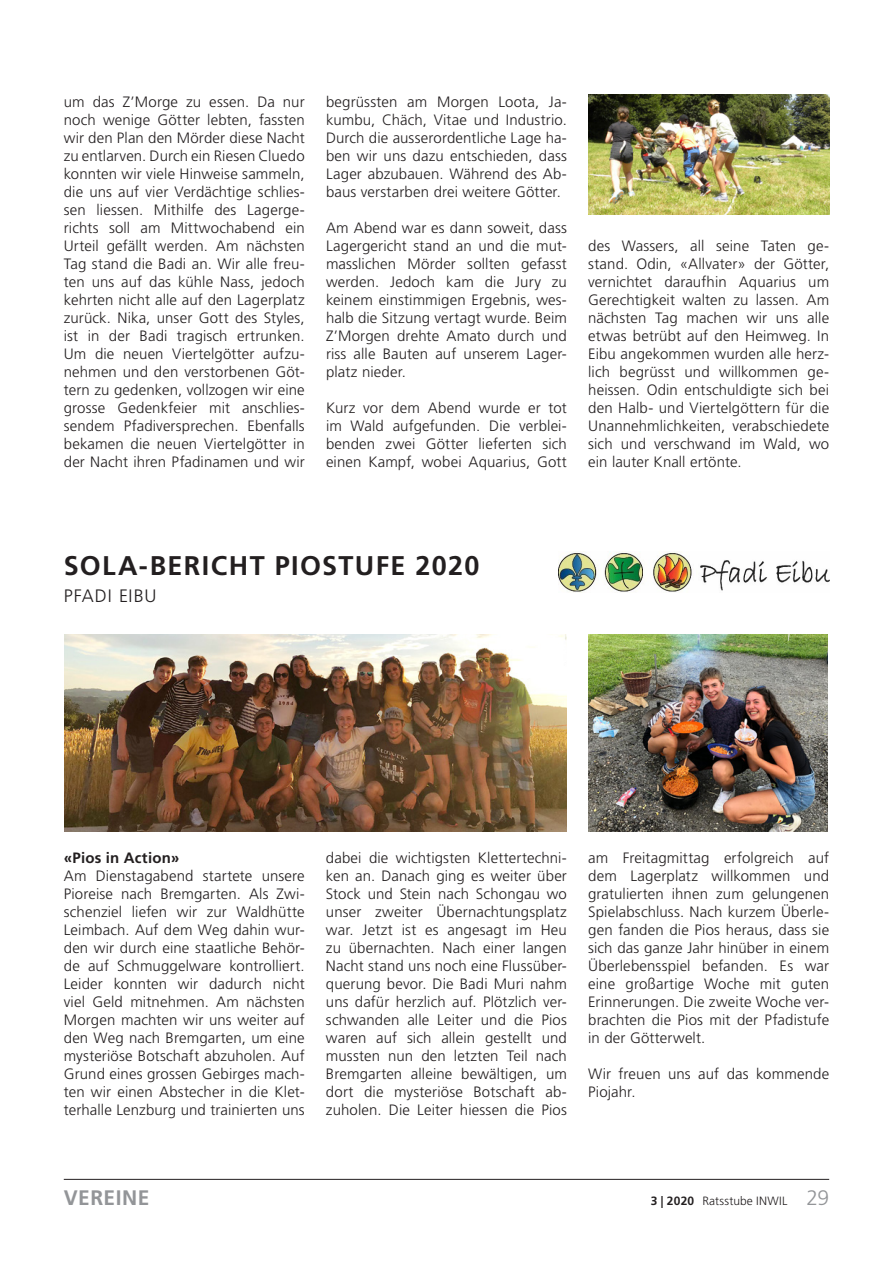
<style>
.page{position:relative;width:893px;height:1263px;background:#fff}
.page>*{position:absolute;margin:0;border:0;box-sizing:border-box;transform-origin:0 0}
.t1{font:700 27px "Frutiger LT Std";letter-spacing:.05em;color:#231f20}
.t2{font:700 21px "Frutiger LT Std";letter-spacing:.02em;color:#939598}
.t3{font:300 18px "Frutiger LT Std";letter-spacing:.05em;color:#231f20}
.t4{font:300 15px/18px "Frutiger LT Std";letter-spacing:.01em;color:#231f20;text-align:justify}
.t5{font:700 15px "Frutiger LT Std";letter-spacing:.015em;color:#231f20}
.t6{font:300 12px "Frutiger LT Std";letter-spacing:.02em;color:#231f20}
.s1{font-weight:700}
.s2{font-size:21px;color:#939598}
</style>
<div class="page">
<hr style="left:64px;top:1179px;width:765px;height:1px;background:#231f20">
<img style="left:588px;top:95px;width:241px;height:120px">
<img style="left:558px;top:552px;width:271px;height:40px">
<img style="left:64px;top:635px;width:503px;height:196px">
<img style="left:588px;top:635px;width:239px;height:196px">
<p class="t4" style="left:64px;top:93px;width:242px">um das Z’Morge zu essen. Da nur noch wenige Götter lebten, fassten wir den Plan den Mörder diese Nacht zu entlarven. Durch ein Riesen Cluedo konnten wir viele Hinweise sammeln, die uns auf vier Verdächtige schlies&shy;sen liessen. Mithilfe des Lagerge&shy;richts soll am Mittwochabend ein Urteil gefällt werden. Am nächsten Tag stand die Badi an. Wir alle freu&shy;ten uns auf das kühle Nass, jedoch kehrten nicht alle auf den Lagerplatz zurück. Nika, unser Gott des Styles, ist in der Badi tragisch ertrunken.<br>Um die neuen Viertelgötter aufzu&shy;nehmen und den verstorbenen Göt&shy;tern zu gedenken, vollzogen wir eine grosse Gedenkfeier mit anschlies&shy;sendem Pfadiversprechen. Ebenfalls bekamen die neuen Viertelgötter in der Nacht ihren Pfadinamen und wir</p>
<p class="t4" style="left:326px;top:93px;width:242px">begrüssten am Morgen Loota, Ja&shy;kumbu, Chäch, Vitae und Industrio.<br>Durch die ausserordentliche Lage ha&shy;ben wir uns dazu entschieden, dass Lager abzubauen. Während des Ab&shy;baus verstarben drei weitere Götter.</p>
<p class="t4" style="left:326px;top:219px;width:242px">Am Abend war es dann soweit, dass Lagergericht stand an und die mut&shy;masslichen Mörder sollten gefasst werden. Jedoch kam die Jury zu keinem einstimmigen Ergebnis, wes&shy;halb die Sitzung vertagt wurde. Beim Z’Morgen drehte Amato durch und riss alle Bauten auf unserem Lager&shy;platz nieder.</p>
<p class="t4" style="left:326px;top:399px;width:242px">Kurz vor dem Abend wurde er tot im Wald aufgefunden. Die verblei&shy;benden zwei Götter lieferten sich einen Kampf, wobei Aquarius, Gott</p>
<p class="t4" style="left:588px;top:237px;width:242px">des Wassers, all seine Taten ge&shy;stand. Odin, «Allvater» der Götter, vernichtet daraufhin Aquarius um Gerechtigkeit walten zu lassen. Am nächsten Tag machen wir uns alle etwas betrübt auf den Heimweg. In Eibu angekommen wurden alle herz&shy;lich begrüsst und willkommen ge&shy;heissen. Odin entschuldigte sich bei den Halb- und Viertelgöttern für die Unannehmlichkeiten, verabschiedete sich und verschwand im Wald, wo ein lauter Knall ertönte.</p>
<h1 class="t1" style="left:64px;top:550px;width:417px">SOLA-BERICHT PIOSTUFE 2020</h1>
<p class="t3" style="left:64px;top:586px;width:94px">PFADI EIBU</p>
<p class="t5" style="left:64px;top:849px;width:117px">«Pios in Action»</p>
<p class="t4" style="left:64px;top:867px;width:242px">Am Dienstagabend startete unsere Pioreise nach Bremgarten. Als Zwi&shy;schenziel liefen wir zur Waldhütte Leimbach. Auf dem Weg dahin wur&shy;den wir durch eine staatliche Behör&shy;de auf Schmuggelware kontrolliert.<br>Leider konnten wir dadurch nicht viel Geld mitnehmen. Am nächsten Morgen machten wir uns weiter auf den Weg nach Bremgarten, um eine mysteriöse Botschaft abzuholen. Auf Grund eines grossen Gebirges mach&shy;ten wir einen Abstecher in die Klet&shy;terhalle Lenzburg und trainierten uns</p>
<p class="t4" style="left:326px;top:849px;width:242px">dabei die wichtigsten Klettertechni&shy;ken an. Danach ging es weiter über Stock und Stein nach Schongau wo unser zweiter Übernachtungsplatz war. Jetzt ist es angesagt im Heu zu übernachten. Nach einer langen Nacht stand uns noch eine Flussüber&shy;querung bevor. Die Badi Muri nahm uns dafür herzlich auf. Plötzlich ver&shy;schwanden alle Leiter und die Pios waren auf sich allein gestellt und mussten nun den letzten Teil nach Bremgarten alleine bewältigen, um dort die mysteriöse Botschaft ab&shy;zuholen. Die Leiter hiessen die Pios</p>
<p class="t4" style="left:588px;top:849px;width:242px">am Freitagmittag erfolgreich auf dem Lagerplatz willkommen und gratulierten ihnen zum gelungenen Spielabschluss. Nach kurzem Überle&shy;gen fanden die Pios heraus, dass sie sich das ganze Jahr hinüber in einem Überlebensspiel befanden. Es war eine großartige Woche mit guten Erinnerungen. Die zweite Woche ver&shy;brachten die Pios mit der Pfadistufe in der Götterwelt.</p>
<p class="t4" style="left:588px;top:1065px;width:242px">Wir freuen uns auf das kommende<br>Piojahr.</p>
<h2 class="t2" style="left:64px;top:1185px;width:87px">VEREINE</h2>
<p class="t6" style="left:651px;top:1194px;width:180px"><span class="s1">3 | 2020</span> Ratsstube INWIL <span class="s2">29</span></p>
</div>
